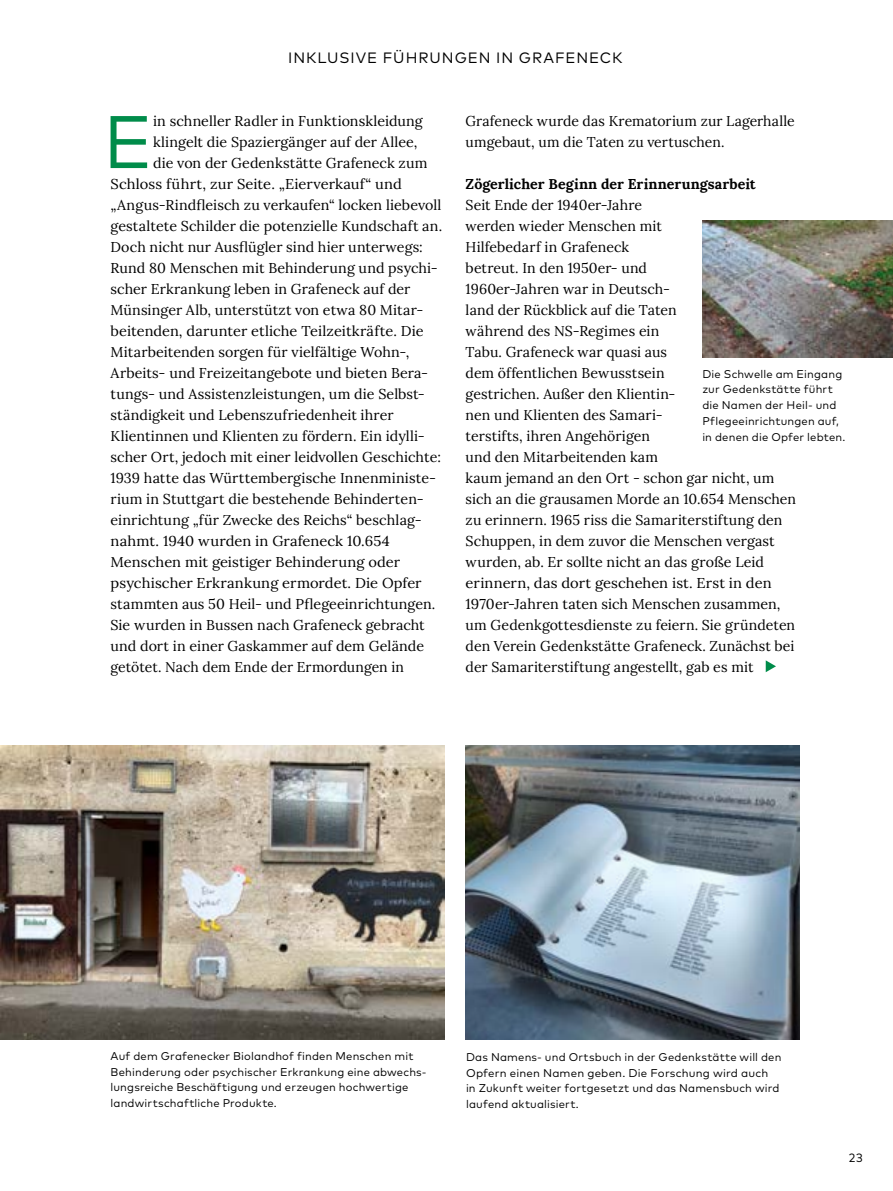
<style>
.page{position:relative;width:893px;height:1191px;background:#fff}
.page>*{position:absolute;margin:0;border:0;box-sizing:border-box;transform-origin:0 0}
.t1{font:74.25px "Mark OT";color:#008c4a}
.t2{font:15px "Mark OT";letter-spacing:.065em;color:#000}
.t3{font:14.25px/21px "Lora";letter-spacing:.005em;color:#000}
.t4{font:700 14.25px "Lora";letter-spacing:.005em;color:#000}
.t5{font:12px "Mark OT";color:#000}
.t6{font:11.25px/15.8px "Mark OT";letter-spacing:.015em;color:#000}
</style>
<div class="page">
<svg style="left:766px;top:660px;width:10px;height:12px"></svg>
<img style="left:0;top:746px;width:444px;height:293px">
<img style="left:702px;top:221px;width:191px;height:136px">
<img style="left:466px;top:746px;width:333px;height:293px">
<p class="t2" style="left:288px;top:48px;width:336px">INKLUSIVE FÜHRUNGEN IN GRAFENECK</p>
<h1 class="t1" style="left:103px;top:96px;width:52px">E</h1>
<p class="t3" style="left:153px;top:109px;width:271px">in schneller Radler in Funktionskleidung</p>
<p class="t3" style="left:153px;top:130px;width:266px">klingelt die Spaziergänger auf der Allee,</p>
<p class="t3" style="left:153px;top:152px;width:276px">die von der Gedenkstätte Grafeneck zum</p>
<p class="t3" style="left:111px;top:172px;width:293px">Schloss führt, zur Seite. „Eierverkauf“ und</p>
<p class="t3" style="left:111px;top:193px;width:332px">„Angus-Rindfleisch zu verkaufen“ locken liebevoll</p>
<p class="t3" style="left:111px;top:214px;width:333px">gestaltete Schilder die potenzielle Kundschaft an.</p>
<p class="t3" style="left:111px;top:236px;width:314px">Doch nicht nur Ausflügler sind hier unterwegs:</p>
<p class="t3" style="left:111px;top:257px;width:329px">Rund 80 Menschen mit Behinderung und psychi-</p>
<p class="t3" style="left:111px;top:278px;width:301px">scher Erkrankung leben in Grafeneck auf der</p>
<p class="t3" style="left:111px;top:299px;width:314px">Münsinger Alb, unterstützt von etwa 80 Mitar-</p>
<p class="t3" style="left:111px;top:319px;width:315px">beitenden, darunter etliche Teilzeitkräfte. Die</p>
<p class="t3" style="left:111px;top:340px;width:300px">Mitarbeitenden sorgen für vielfältige Wohn-,</p>
<p class="t3" style="left:111px;top:361px;width:319px">Arbeits- und Freizeitangebote und bieten Bera-</p>
<p class="t3" style="left:111px;top:383px;width:316px">tungs- und Assistenzleistungen, um die Selbst-</p>
<p class="t3" style="left:111px;top:404px;width:285px">ständigkeit und Lebenszufriedenheit ihrer</p>
<p class="t3" style="left:111px;top:425px;width:316px">Klientinnen und Klienten zu fördern. Ein idylli-</p>
<p class="t3" style="left:111px;top:446px;width:332px">scher Ort, jedoch mit einer leidvollen Geschichte:</p>
<p class="t3" style="left:111px;top:467px;width:327px">1939 hatte das Württembergische Innenministe-</p>
<p class="t3" style="left:111px;top:488px;width:315px">rium in Stuttgart die bestehende Behinderten-</p>
<p class="t3" style="left:111px;top:509px;width:313px">einrichtung „für Zwecke des Reichs“ beschlag-</p>
<p class="t3" style="left:111px;top:529px;width:281px">nahmt. 1940 wurden in Grafeneck 10.654</p>
<p class="t3" style="left:111px;top:550px;width:291px">Menschen mit geistiger Behinderung oder</p>
<p class="t3" style="left:111px;top:572px;width:313px">psychischer Erkrankung ermordet. Die Opfer</p>
<p class="t3" style="left:111px;top:592px;width:326px">stammten aus 50 Heil- und Pflegeeinrichtungen.</p>
<p class="t3" style="left:111px;top:613px;width:316px">Sie wurden in Bussen nach Grafeneck gebracht</p>
<p class="t3" style="left:111px;top:635px;width:315px">und dort in einer Gaskammer auf dem Gelände</p>
<p class="t3" style="left:111px;top:655px;width:295px">getötet. Nach dem Ende der Ermordungen in</p>
<p class="t3" style="left:466px;top:109px;width:331px">Grafeneck wurde das Krematorium zur Lagerhalle umgebaut, um die Taten zu vertuschen.</p>
<p class="t4" style="left:466px;top:172px;width:292px">Zögerlicher Beginn der Erinnerungsarbeit</p>
<p class="t3" style="left:466px;top:193px;width:332px">Seit Ende der 1940er-Jahre<br>werden wieder Menschen mit<br>Hilfebedarf in Grafeneck<br>betreut. In den 1950er- und<br>1960er-Jahren war in Deutsch-<br>land der Rückblick auf die Taten<br>während des NS-Regimes ein<br>Tabu. Grafeneck war quasi aus<br>dem öffentlichen Bewusstsein<br>gestrichen. Außer den Klientin-<br>nen und Klienten des Samari-<br>terstifts, ihren Angehörigen<br>und den Mitarbeitenden kam<br>kaum jemand an den Ort -‑ schon gar nicht, um sich an die grausamen Morde an 10.654 Menschen zu erinnern. 1965 riss die Samariterstiftung den Schuppen, in dem zuvor die Menschen vergast wurden, ab. Er sollte nicht an das große Leid erinnern, das dort geschehen ist. Erst in den 1970er-Jahren taten sich Menschen zusammen, um Gedenkgottesdienste zu feiern. Sie gründeten den Verein Gedenkstätte Grafeneck. Zunächst bei der Samariterstiftung angestellt, gab es mit</p>
<p class="t6" style="left:702px;top:365px;width:145px">Die Schwelle am Eingang zur Gedenkstätte führt die Namen der Heil- und<br>Pflegeeinrichtungen auf, in denen die Opfer lebten.</p>
<p class="t6" style="left:111px;top:1048px;width:317px">Auf dem Grafenecker Biolandhof finden Menschen mit Behinderung oder psychischer Erkrankung eine abwechs&shy;lungsreiche Beschäftigung und erzeugen hochwertige landwirtschaftliche Produkte.</p>
<p class="t6" style="left:466px;top:1049px;width:317px">Das Namens- und Ortsbuch in der Gedenkstätte will den Opfern einen Namen geben. Die Forschung wird auch<br>in Zukunft weiter fortgesetzt und das Namensbuch wird laufend aktualisiert.</p>
<p class="t5" style="left:849px;top:1150px;width:15px">23</p>
</div>
